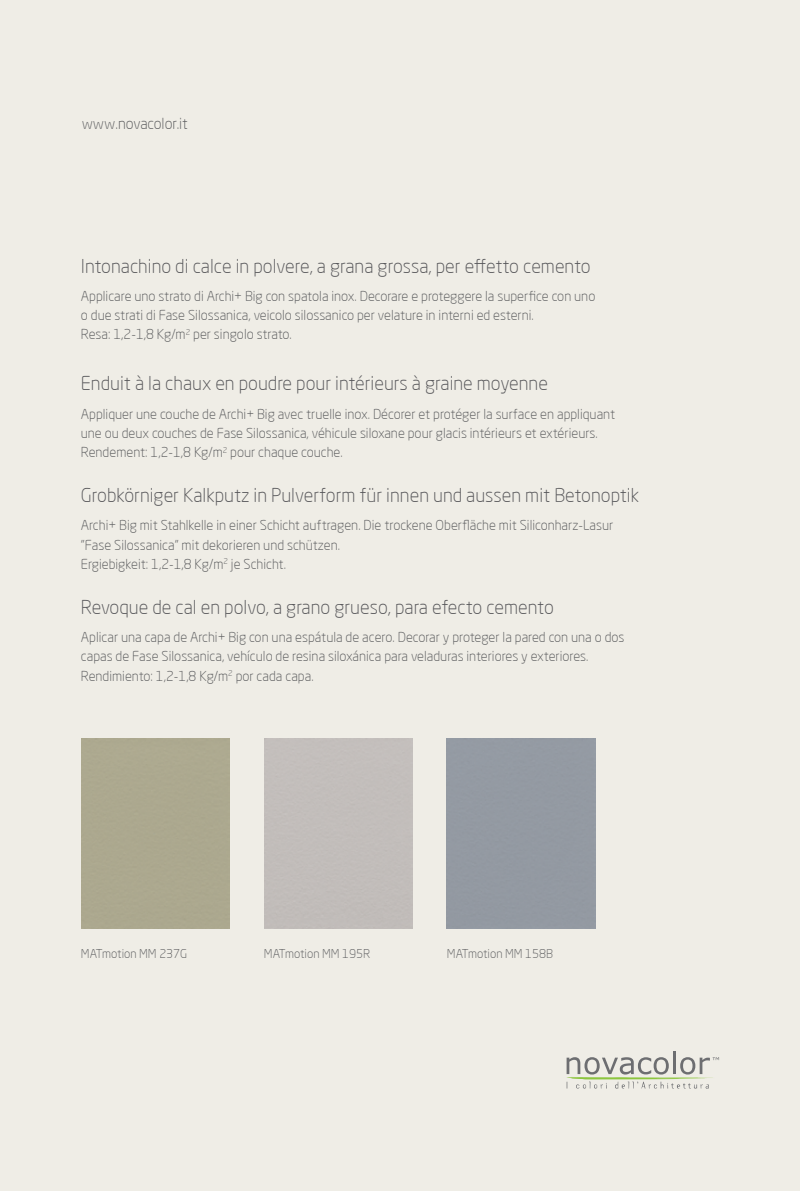
<style>
.page{position:relative;width:800px;height:1191px;background:#fff}
.page>*{position:absolute;margin:0;border:0;box-sizing:border-box;transform-origin:0 0}
.t1{font:300 18.75px "Neo Sans Pro";color:#565659}
.t2{font:300 15px "Neo Sans Pro";color:#58595b}
.t3{font:300 13.5px/19.2px "Neo Sans Pro";color:#58595b}
.t4{font:300 12px "Neo Sans Pro";color:#58595b}
</style>
<div class="page">
<div style="left:0;top:0;width:799px;height:1191px;background:#efede6"></div>
<hr style="left:673px;top:1051px;width:2px;height:23px;background:#6d6e71">
<svg style="left:566px;top:1057px;width:153px;height:31px"></svg>
<p class="t2" style="left:82px;top:115px;width:108px">www.novacolor.it</p>
<h1 class="t1" style="left:81px;top:254px;width:511px">Intonachino di calce in polvere, a grana grossa, per effetto cemento</h1>
<p class="t3" style="left:81px;top:286px;width:516px">Applicare uno strato di Archi+ Big con spatola inox. Decorare e proteggere la superfice con uno o due strati di Fase Silossanica, veicolo silossanico per velature in interni ed esterni.<br>Resa: 1,2-1,8 Kg/m<sup>2</sup> per singolo strato.</p>
<h1 class="t1" style="left:81px;top:372px;width:468px">Enduit à la chaux en poudre pour intérieurs à graine moyenne</h1>
<p class="t3" style="left:81px;top:404px;width:535px">Appliquer une couche de Archi+ Big avec truelle inox. Décorer et protéger la surface en appliquant une ou deux couches de Fase Silossanica, véhicule siloxane pour glacis intérieurs et extérieurs.<br>Rendement: 1,2-1,8 Kg/m<sup>2</sup> pour chaque couche.</p>
<h1 class="t1" style="left:81px;top:484px;width:559px">Grobkörniger Kalkputz in Pulverform für innen und aussen mit Betonoptik</h1>
<p class="t3" style="left:81px;top:515px;width:534px">Archi+ Big mit Stahlkelle in einer Schicht auftragen. Die trockene Oberfläche mit Siliconharz-Lasur "Fase Silossanica" mit dekorieren und schützen.<br>Ergiebigkeit: 1,2-1,8 Kg/m<sup>2</sup> je Schicht.</p>
<h1 class="t1" style="left:81px;top:595px;width:474px">Revoque de cal en polvo, a grano grueso, para efecto cemento</h1>
<p class="t3" style="left:81px;top:627px;width:545px">Aplicar una capa de Archi+ Big con una espátula de acero. Decorar y proteger la pared con una o dos capas de Fase Silossanica, vehículo de resina siloxánica para veladuras interiores y exteriores.<br>Rendimiento: 1,2-1,8 Kg/m<sup>2</sup> por cada capa.</p>
<p class="t4" style="left:81px;top:946px;width:108px">MATmotion MM 237G</p>
<p class="t4" style="left:264px;top:946px;width:108px">MATmotion MM 195R</p>
<p class="t4" style="left:447px;top:946px;width:108px">MATmotion MM 158B</p>
</div>
